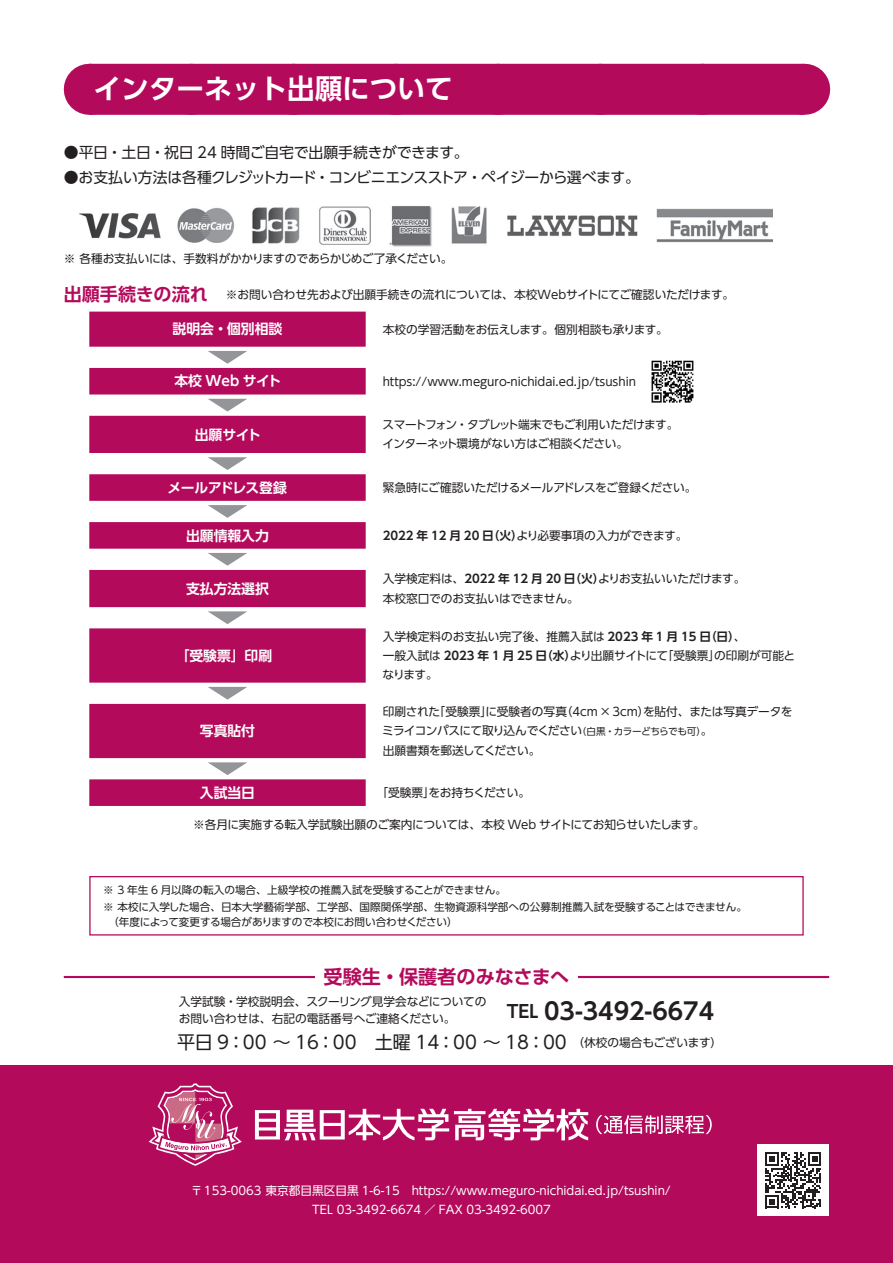
<style>
.page{position:relative;width:893px;height:1263px;background:#fff}
.page>*{position:absolute;margin:0;border:0;box-sizing:border-box;transform-origin:0 0}
.t1{font:700 27.6px "UD Shin Go Pr 6 De";color:#fff}
.t2{font:700 23.4px "UD Shin Go Pr 6 De";color:#231f20}
.t3{font:700 19.2px "UD Shin Go Pr 6 De";color:#b40a5c}
.t4{font:18px "UD Shin Go Pr 6";color:#231f20}
.t5{font:14.85px "UD Shin Go Pr 6";letter-spacing:-.045em;color:#231f20}
.t6{font:14.85px "UD Shin Go Pr 6";letter-spacing:-.025em;color:#231f20}
.t7{font:700 13.8px "UD Shin Go Pr 6 De";color:#fff}
.t8{font:700 13.8px "UD Shin Go Pr 6 De";letter-spacing:-.025em;color:#fff}
.t9{font:11.7px/19.2px "UD Shin Go Pr 6";letter-spacing:-.015em;color:#231f20}
.t10{font:11.7px/19.2px "UD Shin Go Pr 6";color:#fff;text-align:center}
.t11{font:11.7px/19.2px "UD Shin Go Pr 6";letter-spacing:-.035em;color:#231f20}
.t12{font:10.65px/17px "UD Shin Go Pr 6";color:#231f20}
.s1{font-family:"UD Shin Go Pr 6 De";font-weight:700;font-size:18px;color:#b40a5c}
.s2{font-family:"UD Shin Go Pr 6 De";font-weight:700}
.s3{font-size:9.6px}
.s4{font-size:17.55px}
.s5{font-size:11.7px}
</style>
<div class="page">
<div style="left:89px;top:64px;width:715px;height:51px;background:#b40a5c"></div>
<svg style="left:192px;top:114px;width:561px;height:1px"></svg>
<hr style="left:804px;top:64px;width:1px;height:51px;background:#b40a5c">
<svg style="left:89px;top:312px;width:277px;height:494px;fill:#b40a5c"></svg>
<img style="left:79px;top:206px;width:694px;height:41px">
<svg style="left:208px;top:351px;width:39px;height:13px"></svg>
<img style="left:651px;top:360px;width:43px;height:43px">
<svg style="left:208px;top:399px;width:39px;height:12px"></svg>
<svg style="left:208px;top:457px;width:39px;height:13px"></svg>
<svg style="left:208px;top:505px;width:39px;height:13px"></svg>
<svg style="left:208px;top:553px;width:39px;height:13px"></svg>
<svg style="left:208px;top:611px;width:39px;height:13px"></svg>
<svg style="left:208px;top:687px;width:39px;height:13px"></svg>
<svg style="left:208px;top:762px;width:39px;height:13px"></svg>
<hr style="left:64px;top:976px;width:765px;height:2px;background:#b40a5c">
<div style="left:315px;top:971px;width:263px;height:21px;background:#fff"></div>
<div style="left:0;top:1065px;width:893px;height:198px;background:#b40a5c"></div>
<div style="left:89px;top:876px;width:715px;height:59px;border:1px solid #b40a5c"></div>
<div style="left:757px;top:1144px;width:72px;height:72px;background:#fff"></div>
<svg style="left:765px;top:1152px;width:56px;height:56px"></svg>
<svg style="left:255px;top:1109px;width:333px;height:31px"></svg>
<svg style="left:596px;top:1115px;width:116px;height:19px"></svg>
<svg style="left:149px;top:1083px;width:93px;height:83px"></svg>
<h1 class="t1" style="left:94px;top:66px;width:361px">インターネット出願について</h1>
<p class="t6" style="left:64px;top:140px;width:407px">●平日・土日・祝日 24 時間ご自宅で出願手続きができます。</p>
<p class="t5" style="left:64px;top:166px;width:578px">●お支払い方法は各種クレジットカード・コンビニエンスストア・ペイジーから選べます。</p>
<p class="t9" style="left:64px;top:249px;width:390px">※ 各種お支払いには、手数料がかかりますのであらかじめご了承ください。</p>
<p class="t9" style="left:64px;top:284px;width:672px"><span class="s1">出願手続きの流れ　</span>※お問い合わせ先および出願手続きの流れについては、本校Webサイトにてご確認いただけます。</p>
<p class="t7" style="left:173px;top:318px;width:111px">説明会・個別相談</p>
<p class="t9" style="left:383px;top:319px;width:287px">本校の学習活動をお伝えします。個別相談も承ります。</p>
<p class="t7" style="left:174px;top:370px;width:108px">本校 Web サイト</p>
<p class="t9" style="left:383px;top:371px;width:255px">https://www.meguro-nichidai.ed.jp/tsushin</p>
<p class="t7" style="left:195px;top:423px;width:68px">出願サイト</p>
<p class="t11" style="left:382px;top:415px;width:298px">スマートフォン・タブレット端末でもご利用いただけます。インターネット環境がない方はご相談ください。</p>
<p class="t8" style="left:167px;top:476px;width:121px">メールアドレス登録</p>
<p class="t9" style="left:383px;top:478px;width:315px">緊急時にご確認いただけるメールアドレスをご登録ください。</p>
<p class="t7" style="left:186px;top:524px;width:84px">出願情報入力</p>
<p class="t9" style="left:383px;top:525px;width:306px"><span class="s2">2022 年 12 月 20 日（火）</span>より必要事項の入力ができます。</p>
<p class="t7" style="left:186px;top:577px;width:84px">支払方法選択</p>
<p class="t9" style="left:383px;top:569px;width:364px">入学検定料は、<span class="s2">2022 年 12 月 20 日（火）</span>よりお支払いいただけます。本校窓口でのお支払いはできません。</p>
<p class="t7" style="left:176px;top:644px;width:98px">「受験票」印刷</p>
<p class="t7" style="left:200px;top:720px;width:57px">写真貼付</p>
<p class="t9" style="left:383px;top:626px;width:414px">入学検定料のお支払い完了後、推薦入試は <span class="s2">2023 年 1 月 15 日（日）</span>、<br>一般入試は <span class="s2">2023 年 1 月 25 日（水）</span>より出願サイトにて「受験票」の印刷が可能となります。</p>
<p class="t9" style="left:382px;top:702px;width:412px">印刷された「受験票」に受験者の写真（4cm×3cm）を貼付、または写真データをミライコンパスにて取り込んでください<span class="s3">（白黒・カラーどちらでも可）</span>。<br>出願書類を郵送してください。</p>
<p class="t7" style="left:200px;top:781px;width:57px">入試当日</p>
<p class="t9" style="left:376px;top:783px;width:155px">「受験票」をお持ちください。</p>
<p class="t9" style="left:193px;top:815px;width:513px">※各月に実施する転入学試験出願のご案内については、本校 Web サイトにてお知らせいたします。</p>
<p class="t12" style="left:103px;top:881px;width:645px">※ 3 年生 6 月以降の転入の場合、上級学校の推薦入試を受験することができません。<br>※ 本校に入学した場合、日本大学藝術学部、工学部、国際関係学部、生物資源科学部への公募制推薦入試を受験することはできません。</p>
<p class="t12" style="left:103px;top:913px;width:356px">　（年度によって変更する場合がありますので本校にお問い合わせください）</p>
<h3 class="t3" style="left:324px;top:961px;width:247px">受験生・保護者のみなさまへ</h3>
<p class="t9" style="left:179px;top:993px;width:309px;line-height:17px">入学試験・学校説明会、スクーリング見学会などについてのお問い合わせは、右記の電話番号へご連絡ください。</p>
<h2 class="t2" style="left:507px;top:992px;width:209px"><span class="s4">TEL</span> 03-3492-6674</h2>
<h3 class="t4" style="left:177px;top:1028px;width:547px">平日 9：00 ～ 16：00　土曜 14：00 ～ 18：00<span class="s5">　（休校の場合もございます）</span></h3>
<p class="t10" style="left:191px;top:1180px;width:481px">〒153-0063 東京都目黒区目黒 1-6-15　https://www.meguro-nichidai.ed.jp/tsushin/<br>TEL 03-3492-6674 ／ FAX 03-3492-6007</p>
</div>
